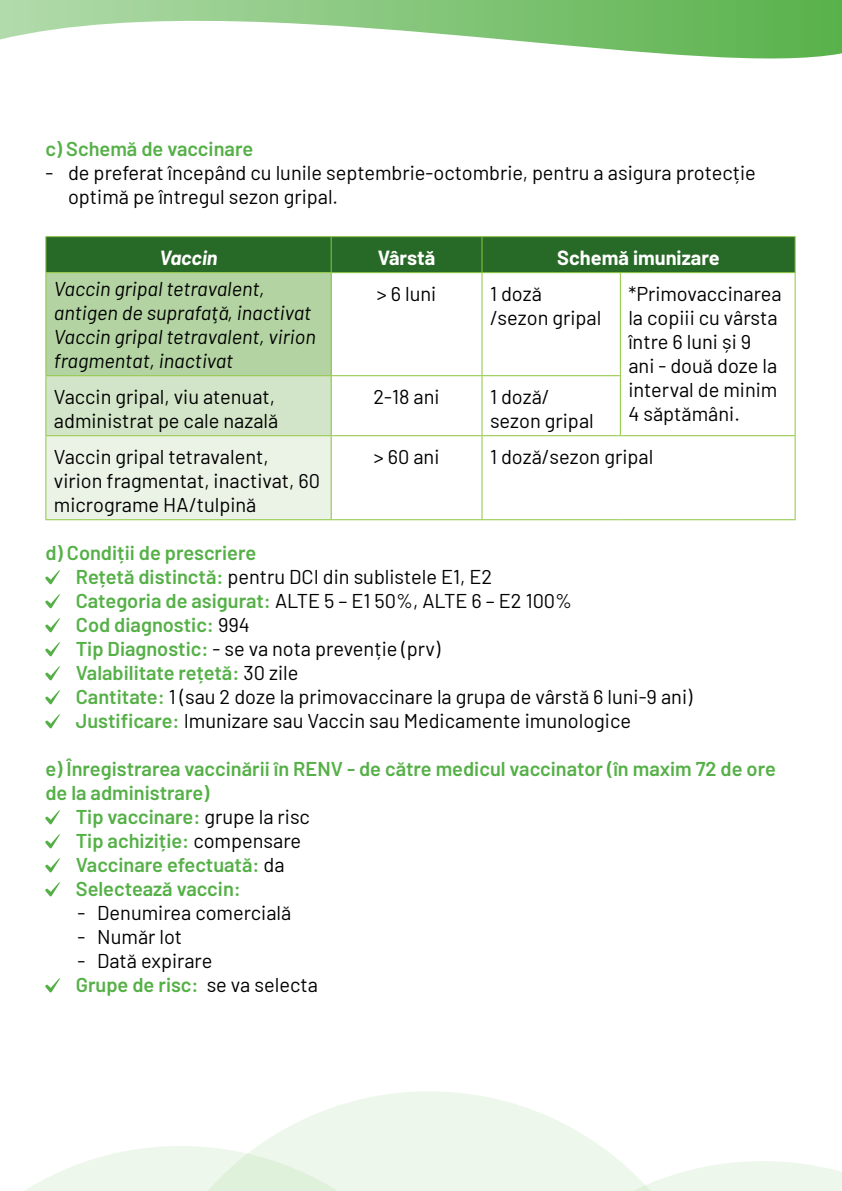
<style>
.page{position:relative;width:842px;height:1191px;background:#fff}
.page>*{position:absolute;margin:0;border:0;box-sizing:border-box;transform-origin:0 0}
.t1{font:20px/24px "Barlow";color:#000}
.t2{font:600 20px "Barlow";color:#55b047}
.t3{font:italic 20px/24px "Barlow";color:#000}
.t4{font:700 20px "Barlow";color:#fff}
.t5{font:italic 700 20px "Barlow";color:#fff}
.s1{font-weight:600;color:#55b047}
.s2{font-weight:400;color:#000}
</style>
<div class="page">
<svg style="left:260px;top:1091px;width:338px;height:54px;fill:#eef7ec"></svg>
<svg style="left:25px;top:1145px;width:817px;height:46px"></svg>
<svg style="left:0;top:0;width:842px;height:59px"></svg>
<div style="left:46px;top:237px;width:749px;height:35px;background:#276926"></div>
<div style="left:46px;top:273px;width:285px;height:103px;background:#b3d4a2"></div>
<div style="left:46px;top:376px;width:285px;height:60px;background:#d3e5c8"></div>
<div style="left:46px;top:436px;width:285px;height:84px;background:#ebf3e7"></div>
<hr style="left:45px;top:236px;width:286px;height:1px;background:#8dc63f">
<hr style="left:45px;top:237px;width:1px;height:35px;background:#8dc63f">
<hr style="left:331px;top:236px;width:151px;height:1px;background:#8dc63f">
<hr style="left:331px;top:237px;width:1px;height:35px;background:#8dc63f">
<hr style="left:482px;top:236px;width:138px;height:1px;background:#8dc63f">
<hr style="left:481px;top:237px;width:1px;height:35px;background:#8dc63f">
<hr style="left:620px;top:236px;width:176px;height:1px;background:#8dc63f">
<hr style="left:795px;top:237px;width:1px;height:35px;background:#8dc63f">
<hr style="left:45px;top:272px;width:286px;height:1px;background:#8dc63f">
<hr style="left:45px;top:273px;width:1px;height:102px;background:#8dc63f">
<hr style="left:331px;top:272px;width:151px;height:1px;background:#8dc63f">
<hr style="left:331px;top:273px;width:1px;height:102px;background:#8dc63f">
<hr style="left:482px;top:272px;width:138px;height:1px;background:#8dc63f">
<hr style="left:481px;top:273px;width:1px;height:102px;background:#8dc63f">
<hr style="left:620px;top:272px;width:176px;height:1px;background:#8dc63f">
<hr style="left:620px;top:273px;width:1px;height:102px;background:#8dc63f">
<hr style="left:795px;top:273px;width:1px;height:103px;background:#8dc63f">
<hr style="left:795px;top:376px;width:1px;height:59px;background:#8dc63f">
<hr style="left:45px;top:375px;width:286px;height:1px;background:#8dc63f">
<hr style="left:45px;top:376px;width:1px;height:59px;background:#8dc63f">
<hr style="left:331px;top:375px;width:151px;height:1px;background:#8dc63f">
<hr style="left:331px;top:376px;width:1px;height:59px;background:#8dc63f">
<hr style="left:482px;top:375px;width:139px;height:1px;background:#8dc63f">
<hr style="left:481px;top:376px;width:1px;height:59px;background:#8dc63f">
<hr style="left:620px;top:376px;width:1px;height:59px;background:#8dc63f">
<hr style="left:45px;top:435px;width:286px;height:1px;background:#8dc63f">
<hr style="left:45px;top:436px;width:1px;height:83px;background:#8dc63f">
<hr style="left:331px;top:435px;width:151px;height:1px;background:#8dc63f">
<hr style="left:331px;top:436px;width:1px;height:83px;background:#8dc63f">
<hr style="left:482px;top:435px;width:138px;height:1px;background:#8dc63f">
<hr style="left:481px;top:436px;width:1px;height:83px;background:#8dc63f">
<hr style="left:620px;top:435px;width:176px;height:1px;background:#8dc63f">
<hr style="left:795px;top:436px;width:1px;height:83px;background:#8dc63f">
<hr style="left:45px;top:519px;width:286px;height:1px;background:#8dc63f">
<hr style="left:331px;top:519px;width:151px;height:1px;background:#8dc63f">
<hr style="left:482px;top:519px;width:138px;height:1px;background:#8dc63f">
<hr style="left:620px;top:519px;width:176px;height:1px;background:#8dc63f">
<svg style="left:45px;top:570px;width:15px;height:14px"></svg>
<svg style="left:45px;top:594px;width:15px;height:14px"></svg>
<svg style="left:45px;top:618px;width:15px;height:14px"></svg>
<svg style="left:45px;top:642px;width:15px;height:14px"></svg>
<svg style="left:45px;top:666px;width:15px;height:14px"></svg>
<svg style="left:45px;top:690px;width:15px;height:14px"></svg>
<svg style="left:45px;top:714px;width:15px;height:14px"></svg>
<svg style="left:45px;top:810px;width:15px;height:14px"></svg>
<svg style="left:45px;top:834px;width:15px;height:14px"></svg>
<svg style="left:45px;top:858px;width:15px;height:14px"></svg>
<svg style="left:45px;top:882px;width:15px;height:14px"></svg>
<svg style="left:45px;top:978px;width:15px;height:14px"></svg>
<p class="t2" style="left:45px;top:134px;width:209px">c) Schemă de vaccinare</p>
<p class="t1" style="left:68px;top:159px;width:689px;text-indent:-23px">- de preferat începând cu lunile septembrie-octombrie, pentru a asigura protecție optimă pe întregul sezon gripal.</p>
<p class="t5" style="left:159px;top:243px;width:60px">Vaccin</p>
<p class="t4" style="left:378px;top:243px;width:59px">Vârstă</p>
<p class="t4" style="left:557px;top:243px;width:164px">Schemă imunizare</p>
<p class="t3" style="left:54px;top:275px;width:263px">Vaccin gripal tetravalent, antigen de suprafaţă, inactivat<br>Vaccin gripal tetravalent, virion fragmentat, inactivat</p>
<p class="t1" style="left:377px;top:280px;width:61px">&gt; 6 luni</p>
<p class="t1" style="left:490px;top:280px;width:113px">1 doză /sezon gripal</p>
<p class="t1" style="left:628px;top:280px;width:155px">*Primovaccinarea la copiii cu vârsta între 6 luni și 9 ani - două doze la interval de minim<br>4 săptămâni.</p>
<p class="t1" style="left:54px;top:383px;width:226px">Vaccin gripal, viu atenuat, administrat pe cale nazală</p>
<p class="t1" style="left:374px;top:383px;width:68px">2-18 ani</p>
<p class="t1" style="left:490px;top:383px;width:105px">1 doză/ sezon gripal</p>
<p class="t1" style="left:54px;top:443px;width:268px">Vaccin gripal tetravalent, virion fragmentat, inactivat, 60 micrograme HA/tulpină</p>
<p class="t1" style="left:374px;top:443px;width:67px">&gt; 60 ani</p>
<p class="t1" style="left:490px;top:443px;width:165px">1 doză/sezon gripal</p>
<p class="t1" style="left:76px;top:539px;width:618px;text-indent:-30px"><span class="s1">d) Condiții de prescriere<br>Rețetă distinctă:</span> pentru DCI din sublistele E1, E2<br><span class="s1">Categoria de asigurat:</span> ALTE 5 – E1 50%, ALTE 6 – E2 100%<br><span class="s1">Cod diagnostic:</span> 994<br><span class="s1">Tip Diagnostic:</span> - se va nota prevenție (prv)<br><span class="s1">Valabilitate rețetă:</span> 30 zile<br><span class="s1">Cantitate:</span> 1 (sau 2 doze la primovaccinare la grupa de vârstă 6 luni-9 ani)<br><span class="s1">Justificare:</span> Imunizare sau Vaccin sau Medicamente imunologice</p>
<p class="t2" style="left:45px;top:754px;width:732px">e) Înregistrarea vaccinării în RENV - de către medicul vaccinator (în maxim 72 de ore</p>
<p class="t2" style="left:45px;top:778px;width:166px">de la administrare)</p>
<p class="t2" style="left:76px;top:802px;width:236px">Tip vaccinare: <span class="s2">grupe la risc</span></p>
<p class="t2" style="left:76px;top:826px;width:227px">Tip achiziție: <span class="s2">compensare</span></p>
<p class="t2" style="left:76px;top:850px;width:210px">Vaccinare efectuată: <span class="s2">da</span></p>
<p class="t2" style="left:76px;top:874px;width:167px">Selectează vaccin:</p>
<p class="t1" style="left:77px;top:899px;width:215px">- Denumirea comercială</p>
<p class="t1" style="left:77px;top:923px;width:106px">- Număr lot</p>
<p class="t1" style="left:76px;top:947px;width:244px">- Dată expirare<br><span class="s1">Grupe de risc:</span> se va selecta</p>
</div>
